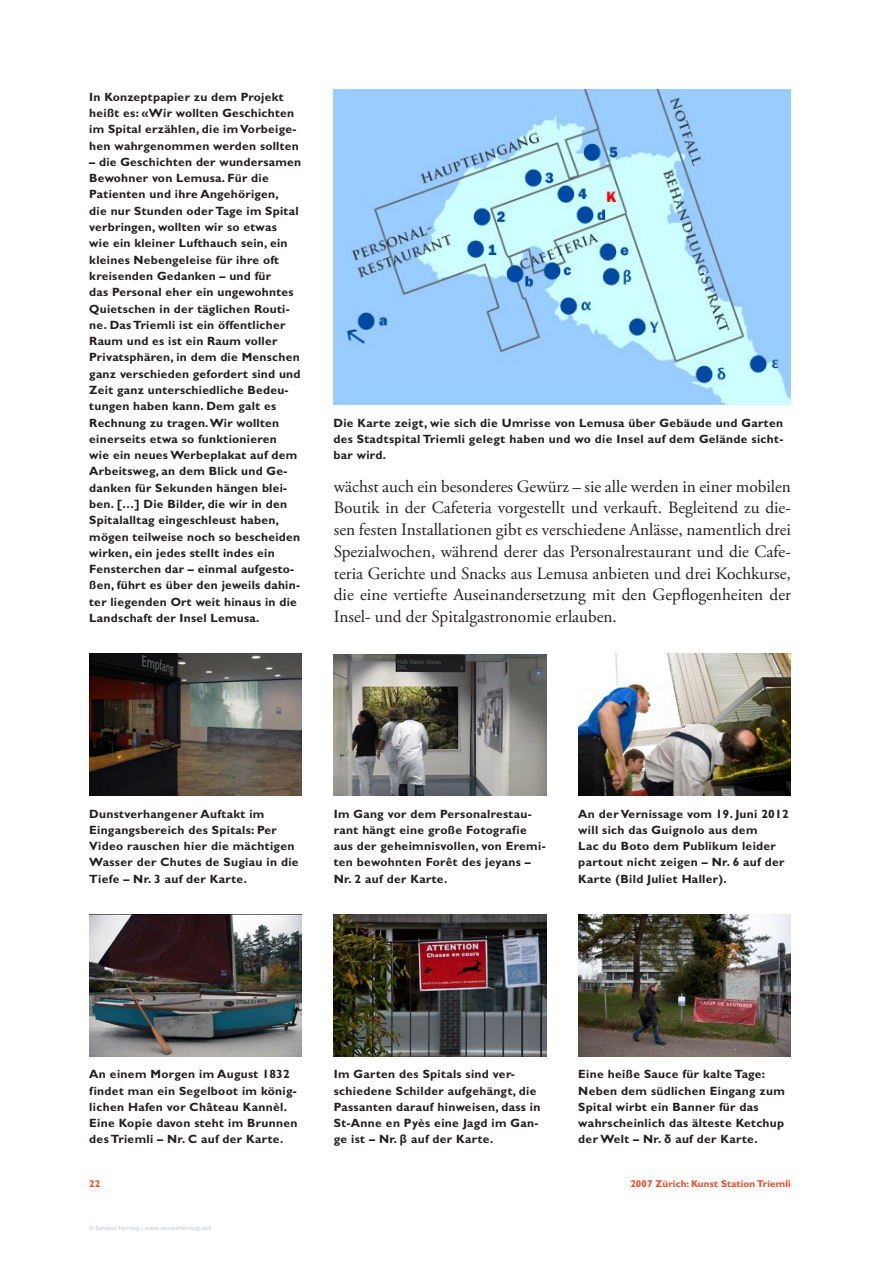
<style>
.page{position:relative;width:893px;height:1263px;background:#fff}
.page>*{position:absolute;margin:0;border:0;box-sizing:border-box;transform-origin:0 0}
.Lauftext_mit_Einzug{font:17.25px/21.8px "Adobe Garamond Pro";color:#231f20;text-align:justify}
.Marginaltext_-_8_Bol{font:700 12px/16.4px "Gill Sans MT Pro";letter-spacing:.02em;color:#231f20}
.Bildlegende_-_8_Bold{font:700 12px/16.4px "Gill Sans MT Pro";letter-spacing:.025em;color:#231f20}
.t1{font:700 9.9px "Gill Sans MT Pro";letter-spacing:.01em;color:#e74b2a}
.Copyright_-_4_Heavy{font:700 6px "Gill Sans MT Pro";letter-spacing:.01em;color:#c6d6e8}
.s1{font-family:"Helvetica"}
</style>
<div class="page">
<img style="left:333px;top:89px;width:458px;height:316px">
<img style="left:334px;top:654px;width:212px;height:142px">
<img style="left:89px;top:653px;width:213px;height:142px">
<img style="left:89px;top:915px;width:213px;height:141px">
<img style="left:578px;top:653px;width:213px;height:142px">
<img style="left:334px;top:915px;width:212px;height:141px">
<img style="left:578px;top:915px;width:213px;height:141px">
<p class="Marginaltext_-_8_Bol" style="left:89px;top:88px;width:211px">In Konzeptpapier zu dem Projekt heißt es: «Wir wollten Geschichten im Spital erzählen, die im Vorbeige&shy;hen wahrgenommen werden sollten</p>
<p class="Marginaltext_-_8_Bol" style="left:89px;top:153px;width:213px">– die Geschichten der wundersamen Bewohner von Lemusa. Für die Patienten und ihre Angehörigen,<br>die nur Stunden oder Tage im Spital verbringen, wollten wir so etwas<br>wie ein kleiner Lufthauch sein, ein kleines Nebengeleise für ihre oft kreisenden Gedanken – und für<br>das Personal eher ein ungewohntes Quietschen in der täglichen Routi&shy;ne. Das Triemli ist ein öffentlicher Raum und es ist ein Raum voller Privatsphären, in dem die Menschen ganz verschieden gefordert sind und Zeit ganz unterschiedliche Bedeu&shy;tungen haben kann. Dem galt es Rechnung zu tragen. Wir wollten einerseits etwa so funktionieren<br>wie ein neues Werbeplakat auf dem Arbeitsweg, an dem Blick und Ge&shy;danken für Sekunden hängen blei&shy;ben. […] Die Bilder, die wir in den Spitalalltag eingeschleust haben, mögen teilweise noch so bescheiden wirken, ein jedes stellt indes ein Fensterchen dar – einmal aufgesto&shy;ßen, führt es über den jeweils dahin&shy;ter liegenden Ort weit hinaus in die Landschaft der Insel Lemusa.</p>
<p class="Bildlegende_-_8_Bold" style="left:333px;top:414px;width:451px;text-align:justify">Die Karte zeigt, wie sich die Umrisse von Lemusa über Gebäude und Garten des Stadtspital Triemli gelegt haben und wo die Insel auf dem Gelände sicht&shy;bar wird.</p>
<p class="Lauftext_mit_Einzug" style="left:334px;top:476px;width:459px">wächst auch ein besonderes Gewürz – sie alle werden in einer mobilen Boutik in der Cafeteria vorgestellt und verkauft. Begleitend zu die&shy;sen festen Installationen gibt es verschiedene Anlässe, namentlich drei Spezialwochen, während derer das Personalrestaurant und die Cafe&shy;teria Gerichte und Snacks aus Lemusa anbieten und drei Kochkurse, die eine vertiefte Auseinandersetzung mit den Gepflogenheiten der Insel- und der Spitalgastronomie erlauben.</p>
<p class="Bildlegende_-_8_Bold" style="left:89px;top:805px;width:211px">Dunstverhangener Auftakt im<br>Eingangsbereich des Spitals: Per<br>Video rauschen hier die mächtigen<br>Wasser der Chutes de Sugiau in die<br>Tiefe – Nr. 3 auf der Karte.</p>
<p class="Bildlegende_-_8_Bold" style="left:334px;top:805px;width:213px">Im Gang vor dem Personalrestau&shy;rant hängt eine große Fotografie aus der geheimnisvollen, von Eremi&shy;ten bewohnten Forêt des jeyans –<br>Nr. 2 auf der Karte.</p>
<p class="Bildlegende_-_8_Bold" style="left:578px;top:805px;width:212px">An der Vernissage vom 19. Juni 2012 will sich das Guignolo aus dem<br>Lac du Boto dem Publikum leider partout nicht zeigen – Nr. 6 auf der<br>Karte (Bild Juliet Haller).</p>
<p class="Bildlegende_-_8_Bold" style="left:89px;top:1066px;width:210px">An einem Morgen im August 1832 findet man ein Segelboot im könig&shy;lichen Hafen vor Château Kannèl.<br>Eine Kopie davon steht im Brunnen des Triemli – Nr. C auf der Karte.</p>
<p class="Bildlegende_-_8_Bold" style="left:334px;top:1066px;width:208px">Im Garten des Spitals sind ver&shy;schiedene Schilder aufgehängt, die<br>Passanten darauf hinweisen, dass in<br>St-Anne en Pyès eine Jagd im Gan&shy;ge ist – Nr. <span class="s1">β</span> auf der Karte.</p>
<p class="Bildlegende_-_8_Bold" style="left:578px;top:1066px;width:208px">Eine heiße Sauce für kalte Tage:<br>Neben dem südlichen Eingang zum<br>Spital wirbt ein Banner für das wahrscheinlich das älteste Ketchup der Welt – Nr. <span class="s1">δ</span> auf der Karte.</p>
<p class="t1" style="left:89px;top:1177px;width:13px">22</p>
<p class="t1" style="left:630px;top:1177px;width:162px">2007 Zürich: Kunst Station Triemli</p>
<p class="Copyright_-_4_Heavy" style="left:89px;top:1224px;width:124px">© Samuel Herzog | www.samuelherzog.net</p>
</div>
